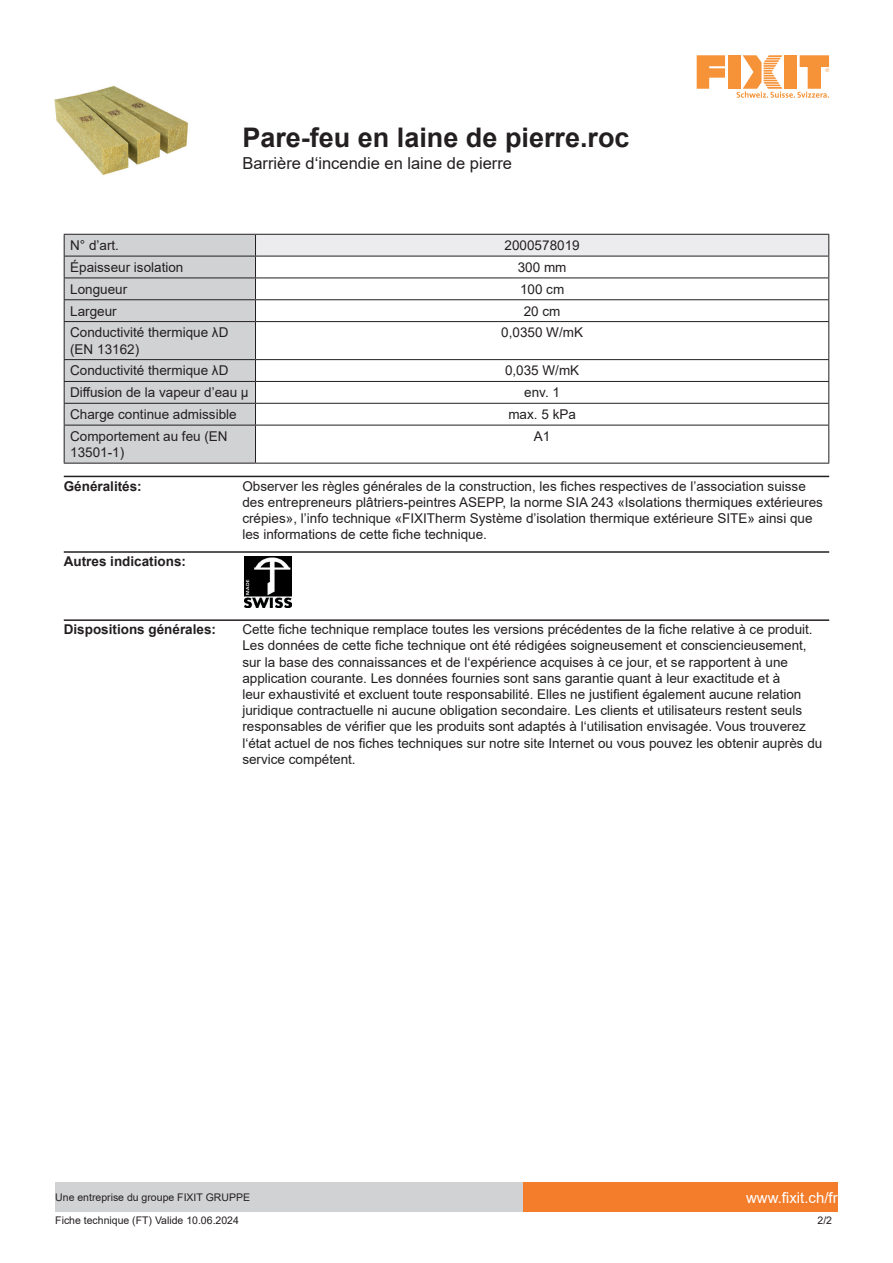
<style>
.page{position:relative;width:893px;height:1263px;background:#fff}
.page>*{position:absolute;margin:0;border:0;box-sizing:border-box;transform-origin:0 0}
.t1{font:700 27px "Arial";color:#231f20}
.t2{font:16.5px "Arial";color:#231f20}
.t3{font:15px "Arial";color:#fff}
.t4{font:13.5px/16.2px "Arial";color:#231f20}
.t5{font:700 13.5px "Arial";color:#231f20}
.t6{font:10.5px "Arial";color:#231f20}
</style>
<div class="page">
<img style="left:54px;top:85px;width:134px;height:90px">
<svg style="left:697px;top:55px;width:28px;height:34px"></svg>
<div style="left:728px;top:55px;width:12px;height:34px;background:#f69237"></div>
<svg style="left:737px;top:55px;width:92px;height:43px"></svg>
<div style="left:523px;top:1182px;width:315px;height:30px;background:#f47d2c"></div>
<div style="left:55px;top:1182px;width:468px;height:30px;background:#d1d2d4"></div>
<div style="left:255px;top:234px;width:574px;height:22px;background:#ececee"></div>
<hr style="left:255px;top:234px;width:574px;height:1px;background:#231f20">
<hr style="left:255px;top:256px;width:574px;height:1px;background:#231f20">
<hr style="left:255px;top:278px;width:574px;height:1px;background:#231f20">
<hr style="left:255px;top:299px;width:574px;height:1px;background:#231f20">
<svg style="left:828px;top:235px;width:1px;height:86px"></svg>
<hr style="left:255px;top:321px;width:574px;height:1px;background:#231f20">
<hr style="left:828px;top:322px;width:1px;height:37px;background:#231f20">
<hr style="left:255px;top:359px;width:574px;height:1px;background:#231f20">
<hr style="left:255px;top:381px;width:574px;height:1px;background:#231f20">
<hr style="left:255px;top:403px;width:574px;height:1px;background:#231f20">
<svg style="left:64px;top:234px;width:192px;height:229px;background:#c9cacc"></svg>
<svg style="left:828px;top:360px;width:1px;height:65px"></svg>
<hr style="left:64px;top:425px;width:191px;height:1px;background:#231f20">
<hr style="left:64px;top:425px;width:1px;height:38px;background:#231f20">
<hr style="left:255px;top:425px;width:574px;height:1px;background:#231f20">
<hr style="left:255px;top:425px;width:1px;height:38px;background:#231f20">
<hr style="left:828px;top:425px;width:1px;height:38px;background:#231f20">
<hr style="left:64px;top:463px;width:191px;height:1px;background:#231f20">
<hr style="left:255px;top:463px;width:574px;height:1px;background:#231f20">
<hr style="left:64px;top:476px;width:765px;height:1px;background:#231f20">
<hr style="left:64px;top:551px;width:765px;height:2px;background:#231f20">
<img style="left:245px;top:556px;width:46px;height:51px">
<hr style="left:64px;top:619px;width:765px;height:2px;background:#231f20">
<h1 class="t1" style="left:242px;top:119px;width:389px">Pare-feu en laine de pierre.roc</h1>
<p class="t2" style="left:242px;top:152px;width:271px">Barrière d‘incendie en laine de pierre</p>
<p class="t4" style="left:70px;top:237px;width:50px">N° d’art.</p>
<p class="t4" style="left:505px;top:237px;width:77px">2000578019</p>
<p class="t4" style="left:70px;top:259px;width:115px">Épaisseur isolation</p>
<p class="t4" style="left:518px;top:259px;width:50px">300 mm</p>
<p class="t4" style="left:70px;top:281px;width:59px">Longueur</p>
<p class="t4" style="left:520px;top:281px;width:46px">100 cm</p>
<p class="t4" style="left:70px;top:303px;width:48px">Largeur</p>
<p class="t4" style="left:524px;top:303px;width:38px">20 cm</p>
<p class="t4" style="left:70px;top:324px;width:160px">Conductivité thermique λD (EN 13162)</p>
<p class="t4" style="left:501px;top:324px;width:83px">0,0350 W/mK</p>
<p class="t4" style="left:70px;top:362px;width:160px">Conductivité thermique λD</p>
<p class="t4" style="left:505px;top:362px;width:76px">0,035 W/mK</p>
<p class="t4" style="left:70px;top:384px;width:180px">Diffusion de la vapeur d’eau µ</p>
<p class="t4" style="left:524px;top:384px;width:37px">env. 1</p>
<p class="t4" style="left:70px;top:406px;width:168px">Charge continue admissible</p>
<p class="t4" style="left:508px;top:406px;width:69px">max. 5 kPa</p>
<p class="t4" style="left:70px;top:428px;width:159px">Comportement au feu (EN<br>13501-1)</p>
<p class="t4" style="left:534px;top:428px;width:18px">A1</p>
<p class="t5" style="left:64px;top:476px;width:80px">Généralités:</p>
<p class="t4" style="left:242px;top:478px;width:582px">Observer les règles générales de la construction, les fiches respectives de l’association suisse des entrepreneurs plâtriers-peintres ASEPP, la norme SIA 243 «Isolations thermiques extérieures crépies», l’info technique «FIXITherm Système d’isolation thermique extérieure SITE» ainsi que les informations de cette fiche technique.</p>
<p class="t5" style="left:64px;top:552px;width:124px">Autres indications:</p>
<p class="t5" style="left:64px;top:620px;width:154px">Dispositions générales:</p>
<p class="t4" style="left:242px;top:621px;width:582px">Cette fiche technique remplace toutes les versions précédentes de la fiche relative à ce produit.<br>Les données de cette fiche technique ont été rédigées soigneusement et consciencieusement, sur la base des connaissances et de l‘expérience acquises à ce jour, et se rapportent à une application courante. Les données fournies sont sans garantie quant à leur exactitude et à<br>leur exhaustivité et excluent toute responsabilité. Elles ne justifient également aucune relation juridique contractuelle ni aucune obligation secondaire. Les clients et utilisateurs restent seuls responsables de vérifier que les produits sont adaptés à l‘utilisation envisagée. Vous trouverez l‘état actuel de nos fiches techniques sur notre site Internet ou vous pouvez les obtenir auprès du service compétent.</p>
<p class="t6" style="left:55px;top:1190px;width:196px">Une entreprise du groupe FIXIT GRUPPE</p>
<p class="t3" style="left:746px;top:1187px;width:93px">www.fixit.ch/fr</p>
<p class="t6" style="left:55px;top:1213px;width:185px">Fiche technique (FT) Valide 10.06.2024</p>
<p class="t6" style="left:817px;top:1213px;width:16px">2/2</p>
</div>
